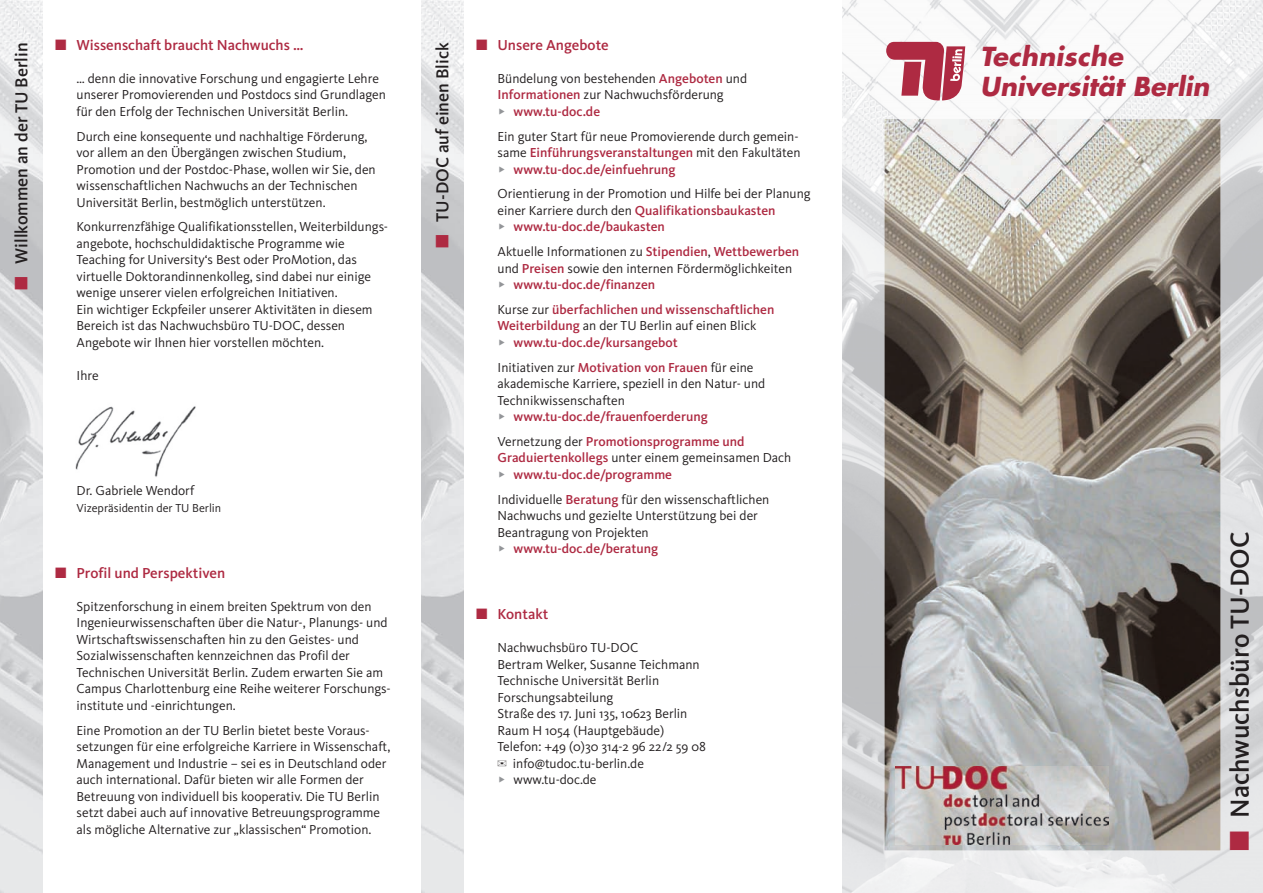
<style>
.page{position:relative;width:1263px;height:893px;background:#fff}
.page>*{position:absolute;margin:0;border:0;box-sizing:border-box;transform-origin:0 0}
.t1{font:68.55px "Logos";color:#ae2a42}
.t2{font:500 27px "Kievit";color:#231f20}
.t3{font:italic 700 25.5px "Futura Std";color:#ae2a42}
.t4{font:500 18px "Kievit";color:#231f20}
.t5{font:500 15px "Kievit";color:#ae2a42}
.t6{font:13.5px/16.5px "Kievit";color:#231f20}
.t7{font:500 13.5px/24.8px "Kievit";color:#ae2a42}
.t8{font:12px "Kievit";color:#231f20}
.s1{font-weight:500;color:#ae2a42}
.s2{color:#939598}
.s3{font-weight:400;color:#231f20}
.s4{color:#ae2a42}
</style>
<div class="page">
<img style="left:75px;top:406px;width:121px;height:71px">
<img style="left:0;top:0;width:43px;height:893px">
<img style="left:421px;top:0;width:42px;height:893px">
<img style="left:842px;top:0;width:421px;height:893px">
<img style="left:884px;top:119px;width:336px;height:731px">
<svg style="left:946px;top:47px;width:18px;height:36px"></svg>
<img style="left:895px;top:766px;width:213px;height:79px">
<p class="t5" style="left:55px;top:36px;width:250px">■ Wissenschaft braucht Nachwuchs …</p>
<p class="t6" style="left:77px;top:70px;width:311px">… denn die innovative Forschung und engagierte Lehre unserer Promovierenden und Postdocs sind Grundlagen für den Erfolg der Technischen Universität Berlin.</p>
<p class="t6" style="left:77px;top:128px;width:301px">Durch eine konsequente und nachhaltige Förderung, vor allem an den Übergängen zwischen Studium, Promotion und der Postdoc-Phase, wollen wir Sie, den wissenschaftlichen Nachwuchs an der Technischen Universität Berlin, bestmöglich unterstützen.</p>
<p class="t6" style="left:77px;top:219px;width:313px">Konkurrenzfähige Qualifikationsstellen, Weiterbildungs&shy;angebote, hochschuldidaktische Programme wie Teaching for University‘s Best oder ProMotion, das virtuelle Doktorandinnenkolleg, sind dabei nur einige wenige unserer vielen erfolgreichen Initiativen.<br>Ein wichtiger Eckpfeiler unserer Aktivitäten in diesem Bereich ist das Nachwuchsbüro TU-DOC, dessen Angebote wir Ihnen hier vorstellen möchten.</p>
<p class="t6" style="left:77px;top:367px;width:24px">Ihre</p>
<p class="t5" style="left:476px;top:36px;width:134px">■ Unsere Angebote</p>
<p class="t6" style="left:497px;top:70px;width:251px">Bündelung von bestehenden <span class="s1">Angeboten</span> und<br><span class="s1">Informationen</span> zur Nachwuchsförderung</p>
<p class="t6" style="left:497px;top:99px;width:303px;line-height:24.8px"><span class="s2">◆</span> <span class="s1">www.tu-doc.de<br></span>Ein guter Start für neue Promovierende durch gemein-</p>
<p class="t7" style="left:497px;top:140px;width:305px"><span class="s3">same</span> Einführungsveranstaltungen <span class="s3">mit den Fakultäten</span></p>
<p class="t6" style="left:497px;top:157px;width:315px;line-height:24.8px"><span class="s2">◆</span> <span class="s1">www.tu-doc.de/einfuehrung<br></span>Orientierung in der Promotion und Hilfe bei der Planung</p>
<p class="t7" style="left:497px;top:198px;width:280px"><span class="s3">einer Karriere durch den</span> Qualifikationsbaukasten</p>
<p class="t7" style="left:497px;top:214px;width:303px"><span class="s2">◆</span> www.tu-doc.de/baukasten<br><span class="s3">Aktuelle Informationen zu</span> Stipendien<span class="s3">,</span> Wettbewerben</p>
<p class="t6" style="left:497px;top:260px;width:296px">und <span class="s1">Preisen</span> sowie den internen Fördermöglichkeiten</p>
<p class="t7" style="left:497px;top:272px;width:278px"><span class="s2">◆</span> www.tu-doc.de/finanzen<br><span class="s3">Kurse zur</span> überfachlichen und wissenschaftlichen</p>
<p class="t6" style="left:497px;top:318px;width:260px"><span class="s1">Weiterbildung</span> an der TU Berlin auf einen Blick</p>
<p class="t7" style="left:497px;top:330px;width:257px"><span class="s2">◆</span> www.tu-doc.de/kursangebot<br><span class="s3">Initiativen zur</span> Motivation von Frauen <span class="s3">für eine</span></p>
<p class="t6" style="left:497px;top:375px;width:269px">akademische Karriere, speziell in den Natur- und<br>Technikwissenschaften</p>
<p class="t7" style="left:497px;top:404px;width:249px"><span class="s2">◆</span> www.tu-doc.de/frauenfoerderung<br><span class="s3">Vernetzung der</span> Promotionsprogramme und</p>
<p class="t6" style="left:497px;top:450px;width:295px"><span class="s1">Graduiertenkollegs</span> unter einem gemeinsamen Dach</p>
<p class="t6" style="left:497px;top:462px;width:273px;line-height:24.8px"><span class="s2">◆</span> <span class="s1">www.tu-doc.de/programme<br></span>Individuelle <span class="s1">Beratung</span> für den wissenschaftlichen</p>
<p class="t6" style="left:497px;top:507px;width:262px">Nachwuchs und gezielte Unterstützung bei der<br>Beantragung von Projekten</p>
<p class="t7" style="left:497px;top:536px;width:162px"><span class="s2">◆</span> www.tu-doc.de/beratung</p>
<h1 class="t1" style="left:886px;top:40px;width:81px">T</h1>
<h3 class="t4" style="left:11px;top:290px;width:249px;rotate:-90deg"><span class="s4">■</span> Willkommen an der TU Berlin</h3>
<h3 class="t4" style="left:432px;top:248px;width:207px;rotate:-90deg"><span class="s4">■</span> TU-DOC auf einen Blick</h3>
<h3 class="t3" style="left:980px;top:40px;width:144px">Technische</h3>
<h3 class="t3" style="left:980px;top:69px;width:231px">Universität Berlin</h3>
<p class="t6" style="left:77px;top:483px;width:119px">Dr. Gabriele Wendorf</p>
<p class="t8" style="left:77px;top:501px;width:146px">Vizepräsidentin der TU Berlin</p>
<p class="t5" style="left:55px;top:564px;width:172px">■ Profil und Perspektiven</p>
<p class="t6" style="left:77px;top:598px;width:316px">Spitzenforschung in einem breiten Spektrum von den Ingenieurwissenschaften über die Natur-, Planungs- und Wirtschaftswissenschaften hin zu den Geistes- und Sozialwissenschaften kennzeichnen das Profil der Technischen Universität Berlin. Zudem erwarten Sie am Campus Charlottenburg eine Reihe weiterer Forschungs&shy;institute und -einrichtungen.</p>
<p class="t6" style="left:77px;top:722px;width:315px">Eine Promotion an der TU Berlin bietet beste Voraus&shy;setzungen für eine erfolgreiche Karriere in Wissenschaft, Management und Industrie – sei es in Deutschland oder auch international. Dafür bieten wir alle Formen der Betreuung von individuell bis kooperativ. Die TU Berlin setzt dabei auch auf innovative Betreuungsprogramme als mögliche Alternative zur „klassischen“ Promotion.</p>
<p class="t5" style="left:476px;top:605px;width:74px">■ Kontakt</p>
<p class="t6" style="left:497px;top:639px;width:142px">Nachwuchsbüro TU-DOC</p>
<p class="t6" style="left:497px;top:656px;width:204px">Bertram Welker, Susanne Teichmann</p>
<p class="t6" style="left:497px;top:672px;width:163px">Technische Universität Berlin</p>
<p class="t6" style="left:497px;top:689px;width:117px">Forschungsabteilung</p>
<p class="t6" style="left:497px;top:705px;width:191px">Straße des 17. Juni 135, 10623 Berlin</p>
<p class="t6" style="left:497px;top:722px;width:168px">Raum H 1054 (Hauptgebäude)</p>
<p class="t6" style="left:497px;top:738px;width:210px">Telefon: +49 (0)30 314-2 96 22/2 59 08</p>
<p class="t6" style="left:513px;top:755px;width:133px">info@tudoc.tu-berlin.de</p>
<p class="t6" style="left:497px;top:771px;width:100px"><span class="s2">◆</span> www.tu-doc.de</p>
<h2 class="t2" style="left:1224px;top:851px;width:321px;rotate:-90deg"><span class="s4">■</span> Nachwuchsbüro TU-DOC</h2>
</div>
